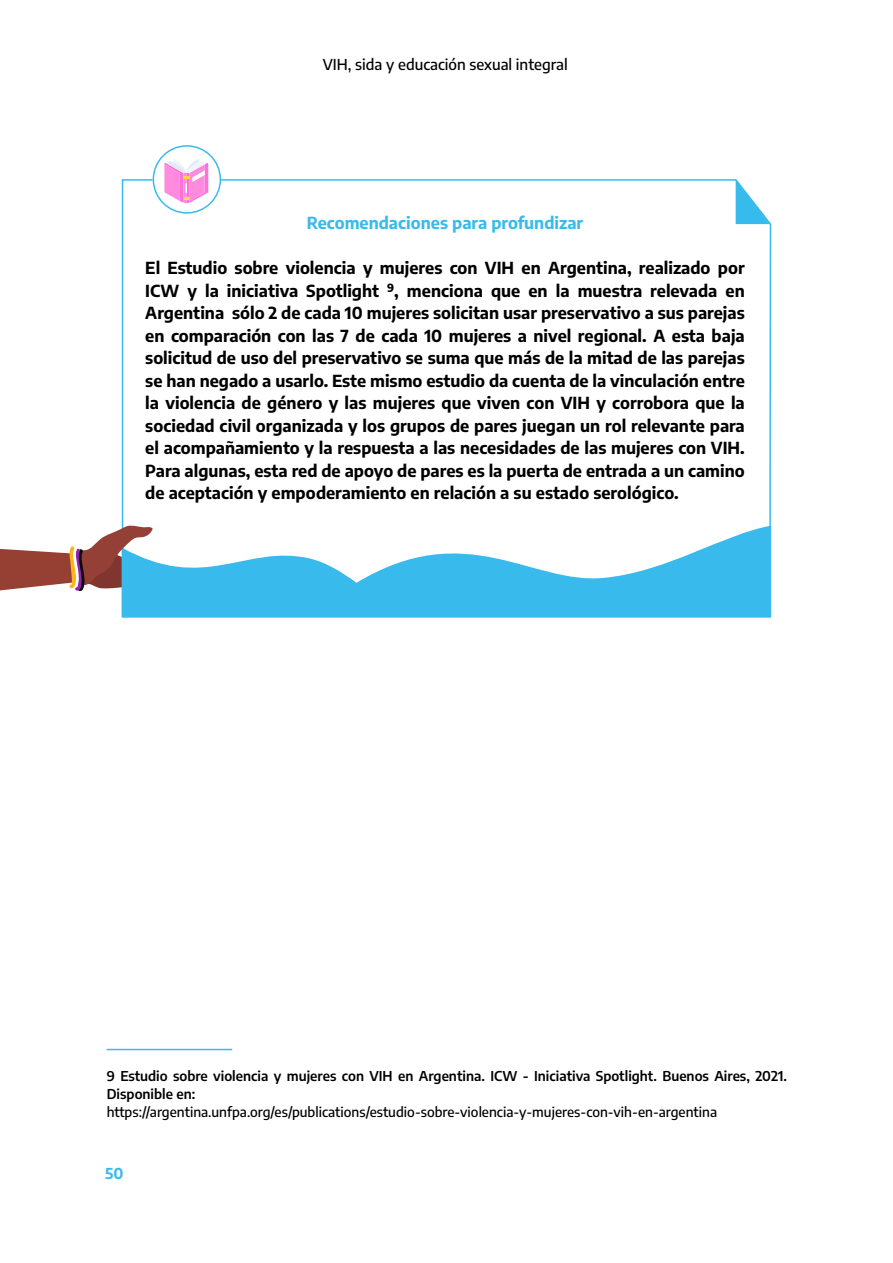
<style>
.page{position:relative;width:893px;height:1263px;background:#fff}
.page>*{position:absolute;margin:0;border:0;box-sizing:border-box;transform-origin:0 0}
.t1{font:700 16.5px/22.5px "Encode Sans";color:#000;text-align:justify}
.t2{font:700 16.5px "Encode Sans";color:#37bbed}
.t3{font:500 15px "Encode Sans";color:#000}
.t4{font:700 15px "Encode Sans";color:#3bbbec}
.t5{font:600 13.5px/18px "Encode Sans";color:#000}
.t6{font:500 13.5px "Encode Sans";color:#000}
</style>
<div class="page">
<svg style="left:121px;top:178px;width:651px;height:440px"></svg>
<svg style="left:122px;top:516px;width:649px;height:101px;fill:#38baed"></svg>
<svg style="left:153px;top:145px;width:68px;height:69px"></svg>
<hr style="left:107px;top:1049px;width:125px;height:1px;background:#37bbed">
<svg style="left:736px;top:179px;width:34px;height:45px"></svg>
<svg style="left:0;top:524px;width:153px;height:68px"></svg>
<p class="t3" style="left:323px;top:54px;width:246px">VIH, sida y educación sexual integral</p>
<p class="t2" style="left:307px;top:212px;width:278px">Recomendaciones para profundizar</p>
<p class="t1" style="left:145px;top:256px;width:601px">El Estudio sobre violencia y mujeres con VIH en Argentina, realizado por ICW y la iniciativa Spotlight 9, menciona que en la muestra relevada en Argentina sólo 2 de cada 10 mujeres solicitan usar preservativo a sus parejas en comparación con las 7 de cada 10 mujeres a nivel regional. A esta baja solicitud de uso del preservativo se suma que más de la mitad de las parejas se han negado a usarlo. Este mismo estudio da cuenta de la vinculación entre la violencia de género y las mujeres que viven con VIH y corrobora que la sociedad civil organizada y los grupos de pares juegan un rol relevante para el acompañamiento y la respuesta a las necesidades de las mujeres con VIH.<br>Para algunas, esta red de apoyo de pares es la puerta de entrada a un camino de aceptación y empoderamiento en relación a su estado serológico.</p>
<p class="t5" style="left:107px;top:1066px;width:682px">9 Estudio sobre violencia y mujeres con VIH en Argentina. ICW - Iniciativa Spotlight. Buenos Aires, 2021.<br>Disponible en:</p>
<p class="t6" style="left:107px;top:1103px;width:612px">https://argentina.unfpa.org/es/publications/estudio-sobre-violencia-y-mujeres-con-vih-en-argentina</p>
<p class="t4" style="left:105px;top:1163px;width:20px">50</p>
</div>
